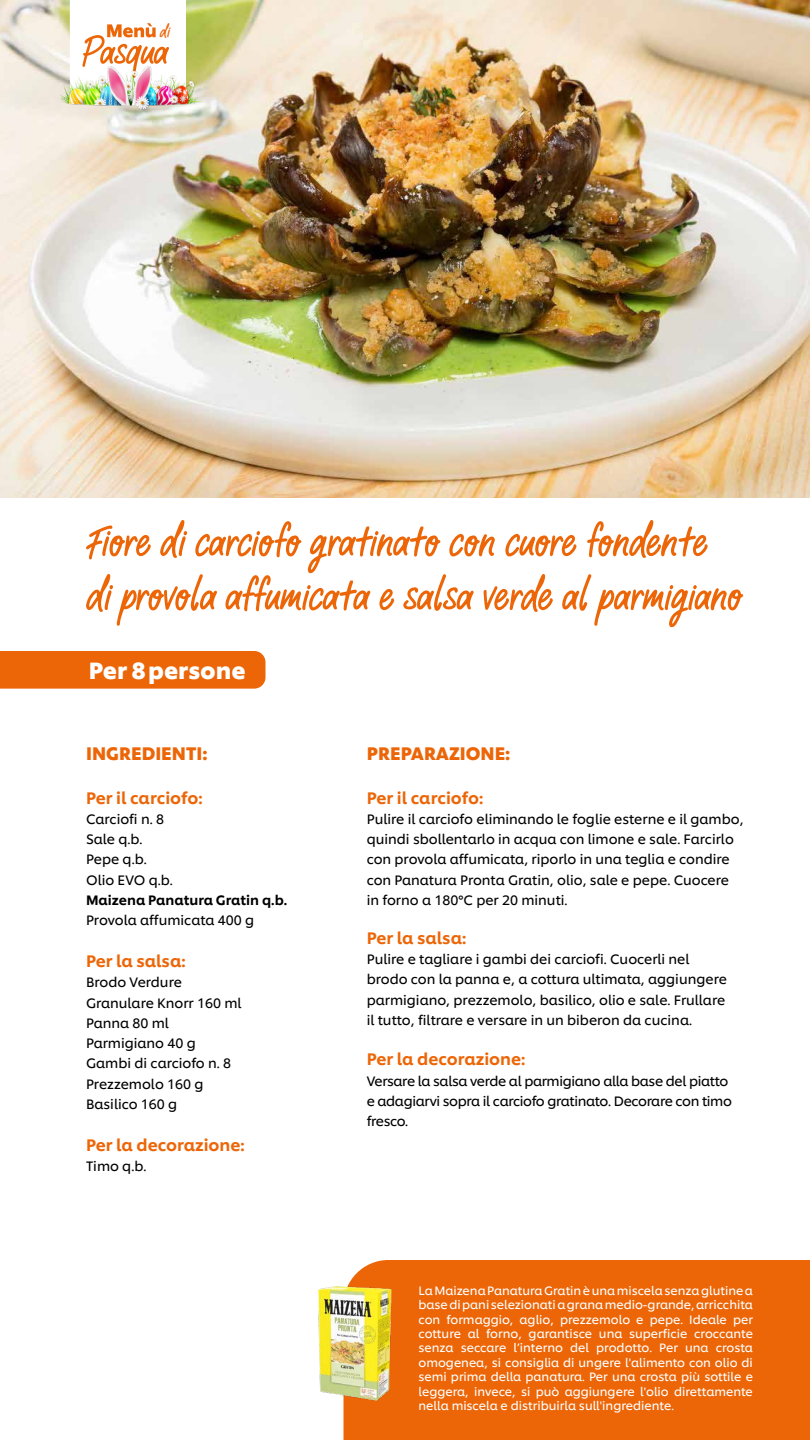
<style>
.page{position:relative;width:810px;height:1440px;background:#fff}
.page>*{position:absolute;margin:0;border:0;box-sizing:border-box;transform-origin:0 0}
.t1{font:57.75px/54px "Chefs Hand";letter-spacing:-.025em;color:#ec6608}
.t2{font:51.75px "Chefs Hand";letter-spacing:-.025em;color:#ec6608}
.t3{font:700 23.25px "Unilever Shilling";color:#fff}
.t4{font:22.8px "Chefs Hand";color:#ec6608}
.t5{font:700 18px "Unilever Shilling";color:#ec6608}
.t6{font:500 16.5px "Unilever Shilling";color:#ec6608}
.t7{font:13.5px/20.2px "Unilever Shilling";color:#000}
.t8{font:13.5px/20.2px "Unilever Shilling";letter-spacing:-.025em;color:#000}
.t9{font:500 13.5px "Unilever Shilling";color:#000}
.t10{font:12px/14.4px "Unilever Shilling";color:#fff;text-align:justify}
</style>
<div class="page">
<img style="left:0;top:0;width:810px;height:497px">
<div style="left:344px;top:1260px;width:466px;height:180px;background:#ec6608"></div>
<div style="left:0;top:651px;width:266px;height:38px;background:#ec6608"></div>
<svg style="left:70px;top:0;width:116px;height:52px"></svg>
<img style="left:36px;top:52px;width:187px;height:61px">
<img style="left:318px;top:1286px;width:73px;height:115px">
<h3 class="t4" style="left:160px;top:19px;width:12px">di</h3>
<h2 class="t2" style="left:81px;top:24px;width:89px">Pasqua</h2>
<h1 class="t1" style="left:86px;top:516px;width:659px">Fiore di carciofo gratinato con cuore fondente di provola affumicata e salsa verde al parmigiano</h1>
<h3 class="t3" style="left:89px;top:652px;width:159px">Per 8 persone</h3>
<h3 class="t5" style="left:86px;top:739px;width:123px">INGREDIENTI:</h3>
<p class="t6" style="left:86px;top:785px;width:118px">Per il carciofo:</p>
<p class="t7" style="left:86px;top:808px;width:88px">Carciofi n. 8<br>Sale q.b.<br>Pepe q.b.<br>Olio EVO q.b.</p>
<p class="t9" style="left:86px;top:890px;width:203px">Maizena Panatura Gratin q.b.</p>
<p class="t7" style="left:86px;top:909px;width:170px">Provola affumicata 400 g</p>
<p class="t6" style="left:86px;top:948px;width:101px">Per la salsa:</p>
<p class="t7" style="left:86px;top:971px;width:157px">Brodo Verdure<br>Granulare Knorr 160 ml<br>Panna 80 ml<br>Parmigiano 40 g<br>Gambi di carciofo n. 8<br>Prezzemolo 160 g<br>Basilico 160 g</p>
<p class="t6" style="left:86px;top:1132px;width:160px">Per la decorazione:</p>
<p class="t7" style="left:86px;top:1155px;width:62px">Timo q.b.</p>
<h3 class="t5" style="left:367px;top:739px;width:145px">PREPARAZIONE:</h3>
<p class="t6" style="left:367px;top:785px;width:118px">Per il carciofo:</p>
<p class="t7" style="left:367px;top:808px;width:378px">Pulire il carciofo eliminando le foglie esterne e il gambo, quindi sbollentarlo in acqua con limone e sale. Farcirlo con provola affumicata, riporlo in una teglia e condire con Panatura Pronta Gratin, olio, sale e pepe. Cuocere in forno a 180°C per 20 minuti.  </p>
<p class="t6" style="left:367px;top:925px;width:101px">Per la salsa:</p>
<p class="t7" style="left:367px;top:948px;width:362px">Pulire e tagliare i gambi dei carciofi. Cuocerli nel brodo con la panna e, a cottura ultimata, aggiungere parmigiano, prezzemolo, basilico, olio e sale. Frullare il tutto, filtrare e versare in un biberon da cucina.</p>
<p class="t6" style="left:367px;top:1047px;width:160px">Per la decorazione:</p>
<p class="t8" style="left:367px;top:1069px;width:367px">Versare la salsa verde al parmigiano alla base del piatto e adagiarvi sopra il carciofo gratinato. Decorare con timo fresco.</p>
<p class="t10" style="left:418px;top:1282px;width:336px">La Maizena Panatura Gratin è una miscela senza glutine a base di pani selezionati a grana medio-grande, arricchita con formaggio, aglio, prezzemolo e pepe. Ideale per cotture al forno, garantisce una superficie croccante senza seccare l’interno del prodotto. Per una crosta omogenea, si consiglia di ungere l'alimento con olio di semi prima della panatura. Per una crosta più sottile e leggera, invece, si può aggiungere l'olio direttamente nella miscela e distribuirla sull'ingrediente.</p>
</div>
